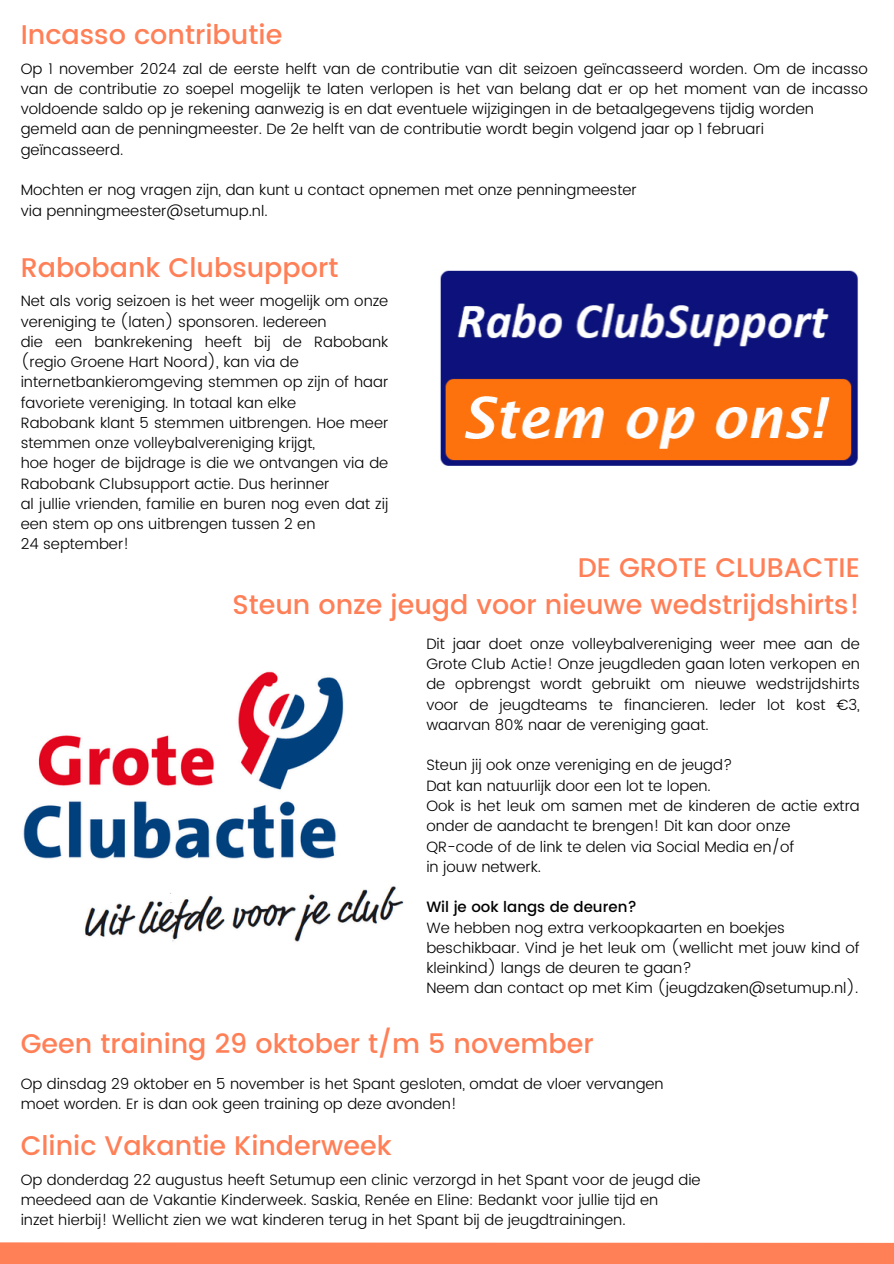
<style>
.page{position:relative;width:894px;height:1264px;background:#fff}
.page>*{position:absolute;margin:0;border:0;box-sizing:border-box;transform-origin:0 0}
.t1{font:500 27px/37.2px "Poppins";color:#ff7f57;text-align:right}
.t2{font:300 15px/20.2px "Poppins";color:#000}
.t3{font:500 15px "Poppins";color:#000}
</style>
<div class="page">
<div style="left:0;top:1242px;width:893px;height:21px;background:#ff7f57"></div>
<img style="left:440px;top:270px;width:418px;height:196px">
<img style="left:23px;top:671px;width:381px;height:271px">
<h1 class="t1" style="left:21px;top:16px;width:263px">Incasso contributie</h1>
<p class="t2" style="left:21px;top:58px;width:848px;text-align:justify">Op 1 november 2024 zal de eerste helft van de contributie van dit seizoen geïncasseerd worden. Om de incasso van de contributie zo soepel mogelijk te laten verlopen is het van belang dat er op het moment van de incasso voldoende saldo op je rekening aanwezig is en dat eventuele wijzigingen in de betaalgegevens tijdig worden</p>
<p class="t2" style="left:21px;top:119px;width:744px">gemeld aan de penningmeester. De 2e helft van de contributie wordt begin volgend jaar op 1 februari</p>
<p class="t2" style="left:21px;top:139px;width:104px">geïncasseerd.</p>
<p class="t2" style="left:21px;top:180px;width:617px">Mochten er nog vragen zijn, dan kunt u contact opnemen met onze penningmeester</p>
<p class="t2" style="left:21px;top:200px;width:248px">via penningmeester@setumup.nl.</p>
<p class="t1" style="left:21px;top:249px;width:319px">Rabobank Clubsupport</p>
<p class="t2" style="left:21px;top:291px;width:369px">Net als vorig seizoen is het weer mogelijk om onze vereniging te (laten) sponsoren. Iedereen</p>
<p class="t2" style="left:21px;top:331px;width:369px">die een bankrekening heeft bij de Rabobank (regio Groene Hart Noord), kan via de</p>
<p class="t2" style="left:21px;top:372px;width:369px">internetbankieromgeving stemmen op zijn of haar favoriete vereniging. In totaal kan elke</p>
<p class="t2" style="left:21px;top:412px;width:369px">Rabobank klant 5 stemmen uitbrengen. Hoe meer stemmen onze volleybalvereniging krijgt,</p>
<h1 class="t2" style="left:21px;top:453px;width:369px">hoe hoger de bijdrage is die we ontvangen via de<br>Rabobank Clubsupport actie. Dus herinner</h1>
<p class="t2" style="left:21px;top:493px;width:369px">al jullie vrienden, familie en buren nog even dat zij een stem op ons uitbrengen tussen 2 en</p>
<p class="t2" style="left:21px;top:534px;width:110px">24 september!</p>
<p class="t1" style="left:232px;top:548px;width:628px">DE GROTE CLUBACTIE<br>Steun onze jeugd voor nieuwe wedstrijdshirts!</p>
<p class="t2" style="left:426px;top:633px;width:435px;text-align:justify">Dit jaar doet onze volleybalvereniging weer mee aan de Grote Club Actie! Onze jeugdleden gaan loten verkopen en de opbrengst wordt gebruikt om nieuwe wedstrijdshirts voor de jeugdteams te financieren. Ieder lot kost €3, waarvan 80% naar de vereniging gaat.</p>
<p class="t2" style="left:426px;top:755px;width:307px">Steun jij ook onze vereniging en de jeugd?</p>
<p class="t2" style="left:426px;top:775px;width:286px">Dat kan natuurlijk door een lot te lopen.</p>
<p class="t2" style="left:426px;top:795px;width:435px">Ook is het leuk om samen met de kinderen de actie extra onder de aandacht te brengen! Dit kan door onze</p>
<p class="t2" style="left:426px;top:836px;width:369px">QR-code of de link te delen via Social Media en/of</p>
<p class="t2" style="left:426px;top:856px;width:116px">in jouw netwerk.</p>
<p class="t3" style="left:426px;top:898px;width:212px">Wil je ook langs de deuren?</p>
<p class="t2" style="left:426px;top:917px;width:360px">We hebben nog extra verkoopkaarten en boekjes</p>
<p class="t2" style="left:426px;top:937px;width:435px">beschikbaar. Vind je het leuk om (wellicht met jouw kind of kleinkind) langs de deuren te gaan?</p>
<p class="t2" style="left:426px;top:978px;width:433px">Neem dan contact op met Kim (jeugdzaken@setumup.nl).</p>
<p class="t1" style="left:21px;top:1025px;width:574px">Geen training 29 oktober t/m 5 november</p>
<h1 class="t2" style="left:21px;top:1073px;width:644px">Op dinsdag 29 oktober en 5 november is het Spant gesloten, omdat de vloer vervangen</h1>
<p class="t2" style="left:21px;top:1093px;width:437px">moet worden. Er is dan ook geen training op deze avonden!</p>
<p class="t1" style="left:21px;top:1127px;width:372px">Clinic Vakantie Kinderweek</p>
<h1 class="t2" style="left:21px;top:1169px;width:681px">Op donderdag 22 augustus heeft Setumup een clinic verzorgd in het Spant voor de jeugd die</h1>
<p class="t2" style="left:21px;top:1189px;width:639px">meedeed aan de Vakantie Kinderweek. Saskia, Renée en Eline: Bedankt voor jullie tijd en</p>
<p class="t2" style="left:21px;top:1209px;width:606px">inzet hierbij! Wellicht zien we wat kinderen terug in het Spant bij de jeugdtrainingen.</p>
</div>
